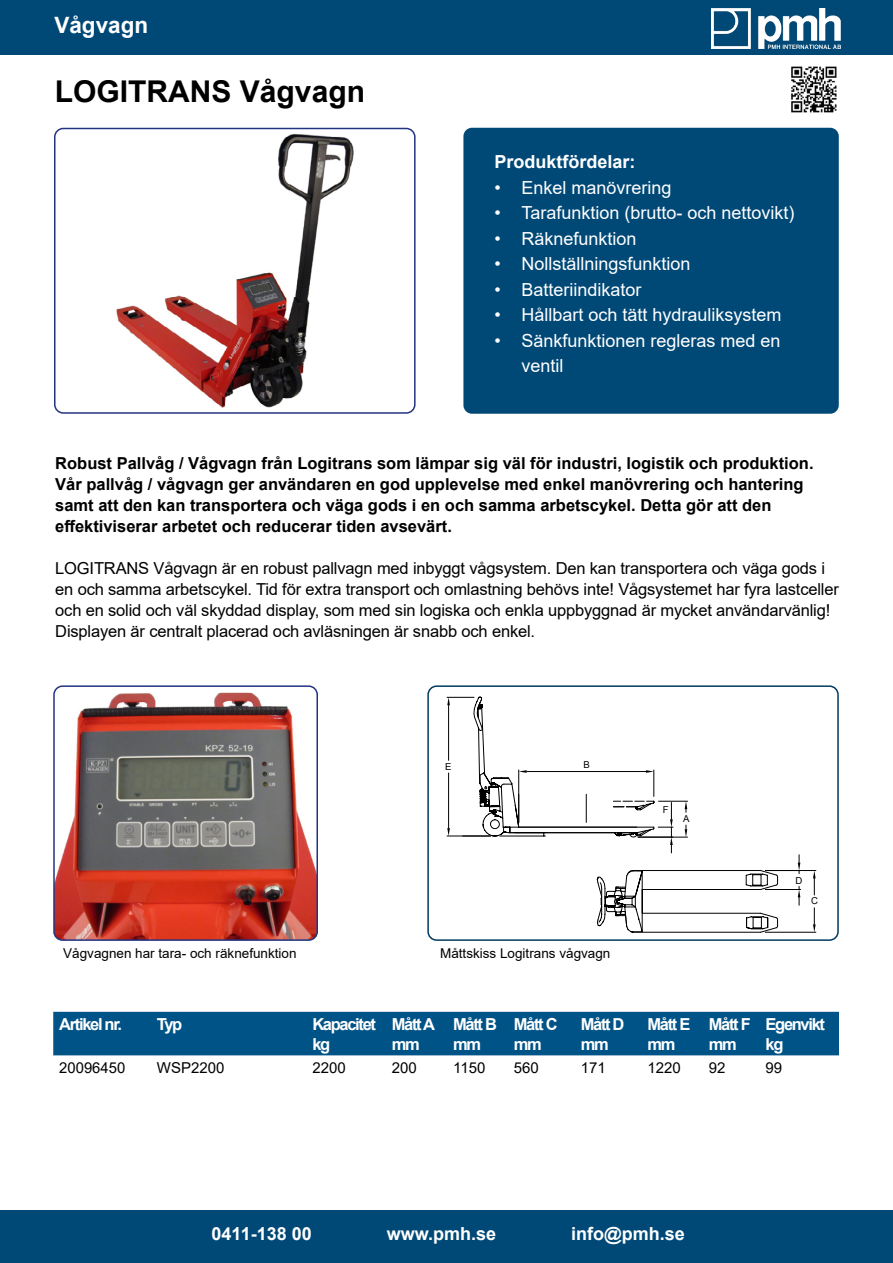
<style>
.page{position:relative;width:893px;height:1263px;background:#fff}
.page>*{position:absolute;margin:0;border:0;box-sizing:border-box;transform-origin:0 0}
.t1{font:700 30px "Arial";color:#000}
.t2{font:700 22.5px "Arial";color:#fff}
.t3{font:18px/25.5px "Arial";color:#fff}
.t4{font:700 18px "Arial";color:#fff}
.t5{font:16.5px/21px "Arial";letter-spacing:-.01em;color:#000}
.t6{font:700 16.5px/21px "Arial";color:#000}
.t7{font:700 16.5px/19.8px "Arial";letter-spacing:-.08em;color:#fff}
.t8{font:15px "Arial";color:#000}
.t9{font:13.5px "Arial";color:#000}
.t10{font:9.6px "Arial";color:#000}
</style>
<div class="page">
<div style="left:463px;top:128px;width:376px;height:286px;background:#004977;border-radius:9px"></div>
<div style="left:0;top:0;width:893px;height:54px;background:#004977"></div>
<div style="left:0;top:1210px;width:893px;height:53px;background:#004977"></div>
<img style="left:791px;top:66px;width:46px;height:47px">
<div style="left:53px;top:1012px;width:786px;height:44px;background:#005387"></div>
<hr style="left:633px;top:870px;width:128px;height:1px;background:#000">
<hr style="left:642px;top:889px;width:119px;height:1px;background:#000">
<hr style="left:642px;top:913px;width:119px;height:1px;background:#000">
<hr style="left:633px;top:932px;width:128px;height:1px;background:#000">
<hr style="left:766px;top:870px;width:50px;height:1px;background:#000">
<hr style="left:765px;top:932px;width:51px;height:1px;background:#000">
<svg style="left:813px;top:908px;width:3px;height:24px"></svg>
<svg style="left:813px;top:871px;width:3px;height:24px"></svg>
<svg style="left:746px;top:912px;width:32px;height:21px"></svg>
<hr style="left:765px;top:889px;width:36px;height:1px;background:#000">
<svg style="left:798px;top:855px;width:2px;height:19px"></svg>
<svg style="left:798px;top:886px;width:2px;height:19px"></svg>
<svg style="left:745px;top:870px;width:33px;height:20px"></svg>
<svg style="left:527px;top:769px;width:154px;height:164px"></svg>
<svg style="left:613px;top:770px;width:74px;height:83px"></svg>
<svg style="left:586px;top:794px;width:1px;height:28px"></svg>
<svg style="left:447px;top:696px;width:80px;height:141px"></svg>
<div style="left:427px;top:685px;width:412px;height:256px;border:2px solid #003a5f;border-radius:9px"></div>
<img style="left:116px;top:133px;width:238px;height:275px">
<div style="left:54px;top:128px;width:362px;height:286px;border:2px solid #223382;border-radius:9px"></div>
<img style="left:56px;top:693px;width:259px;height:245px">
<div style="left:53px;top:685px;width:265px;height:256px;border:2px solid #223382;border-radius:9px"></div>
<h2 class="t2" style="left:54px;top:9px;width:95px">Vågvagn</h2>
<h2 class="t2" style="left:54px;top:9px;width:113px">Hö lyftare</h2>
<h1 class="t1" style="left:55px;top:70px;width:312px">LOGITRANS Vågvagn</h1>
<p class="t4" style="left:494px;top:149px;width:143px">Produktfördelar:</p>
<p class="t3" style="left:494px;top:175px;width:179px">• Enkel manövrering</p>
<p class="t3" style="left:494px;top:200px;width:302px">• Tarafunktion (brutto- och nettovikt)</p>
<p class="t3" style="left:494px;top:226px;width:144px">• Räknefunktion</p>
<p class="t3" style="left:494px;top:251px;width:198px">• Nollställningsfunktion</p>
<p class="t3" style="left:494px;top:277px;width:149px">• Batteriindikator</p>
<p class="t3" style="left:494px;top:302px;width:289px">• Hållbart och tätt hydrauliksystem</p>
<p class="t3" style="left:521px;top:328px;width:261px;text-indent:-27px">• Sänkfunktionen regleras med en ventil</p>
<p class="t6" style="left:55px;top:453px;width:760px">Robust Pallvåg / Vågvagn från Logitrans som lämpar sig väl för industri, logistik och produktion.<br>Vår pallvåg / vågvagn ger användaren en god upplevelse med enkel manövrering och hantering samt att den kan transportera och väga gods i en och samma arbetscykel. Detta gör att den effektiviserar arbetet och reducerar tiden avsevärt.</p>
<p class="t5" style="left:55px;top:558px;width:785px">LOGITRANS Vågvagn är en robust pallvagn med inbyggt vågsystem. Den kan transportera och väga gods i en och samma arbetscykel. Tid för extra transport och omlastning behövs inte! Vågsystemet har fyra lastceller och en solid och väl skyddad display, som med sin logiska och enkla uppbyggnad är mycket användarvänlig!<br>Displayen är centralt placerad och avläsningen är snabb och enkel.</p>
<p class="t9" style="left:63px;top:944px;width:235px">Vågvagnen har tara- och räknefunktion</p>
<p class="t10" style="left:445px;top:760px;width:8px">E</p>
<p class="t10" style="left:583px;top:759px;width:8px">B</p>
<p class="t9" style="left:440px;top:944px;width:172px">Måttskiss Logitrans vågvagn</p>
<p class="t10" style="left:663px;top:803px;width:7px">F</p>
<p class="t10" style="left:683px;top:813px;width:8px">A</p>
<p class="t10" style="left:795px;top:874px;width:8px">D</p>
<p class="t10" style="left:811px;top:895px;width:8px">C</p>
<p class="t7" style="left:59px;top:1014px;width:64px">Artikel nr.</p>
<p class="t7" style="left:157px;top:1014px;width:27px">Typ</p>
<p class="t7" style="left:312px;top:1014px;width:65px">Kapacitet kg</p>
<p class="t7" style="left:392px;top:1014px;width:45px">Mått A mm</p>
<p class="t7" style="left:453px;top:1014px;width:45px">Mått B mm</p>
<p class="t7" style="left:514px;top:1014px;width:45px">Mått C mm</p>
<p class="t7" style="left:581px;top:1014px;width:45px">Mått D mm</p>
<p class="t7" style="left:647px;top:1014px;width:44px">Mått E mm</p>
<p class="t7" style="left:709px;top:1014px;width:43px">Mått F mm</p>
<p class="t7" style="left:766px;top:1014px;width:61px">Egenvikt kg</p>
<p class="t8" style="left:59px;top:1057px;width:68px">20096450</p>
<p class="t8" style="left:157px;top:1057px;width:69px">WSP2200</p>
<p class="t8" style="left:312px;top:1057px;width:35px">2200</p>
<p class="t8" style="left:392px;top:1057px;width:27px">200</p>
<p class="t8" style="left:453px;top:1057px;width:34px">1150</p>
<p class="t8" style="left:514px;top:1057px;width:27px">560</p>
<p class="t8" style="left:581px;top:1057px;width:27px">171</p>
<p class="t8" style="left:647px;top:1057px;width:35px">1220</p>
<p class="t8" style="left:709px;top:1057px;width:18px">92</p>
<p class="t8" style="left:765px;top:1057px;width:18px">99</p>
<p class="t4" style="left:212px;top:1221px;width:102px">0411-138 00</p>
<p class="t4" style="left:387px;top:1221px;width:111px">www.pmh.se</p>
<p class="t4" style="left:571px;top:1221px;width:115px">info@pmh.se</p>
</div>
